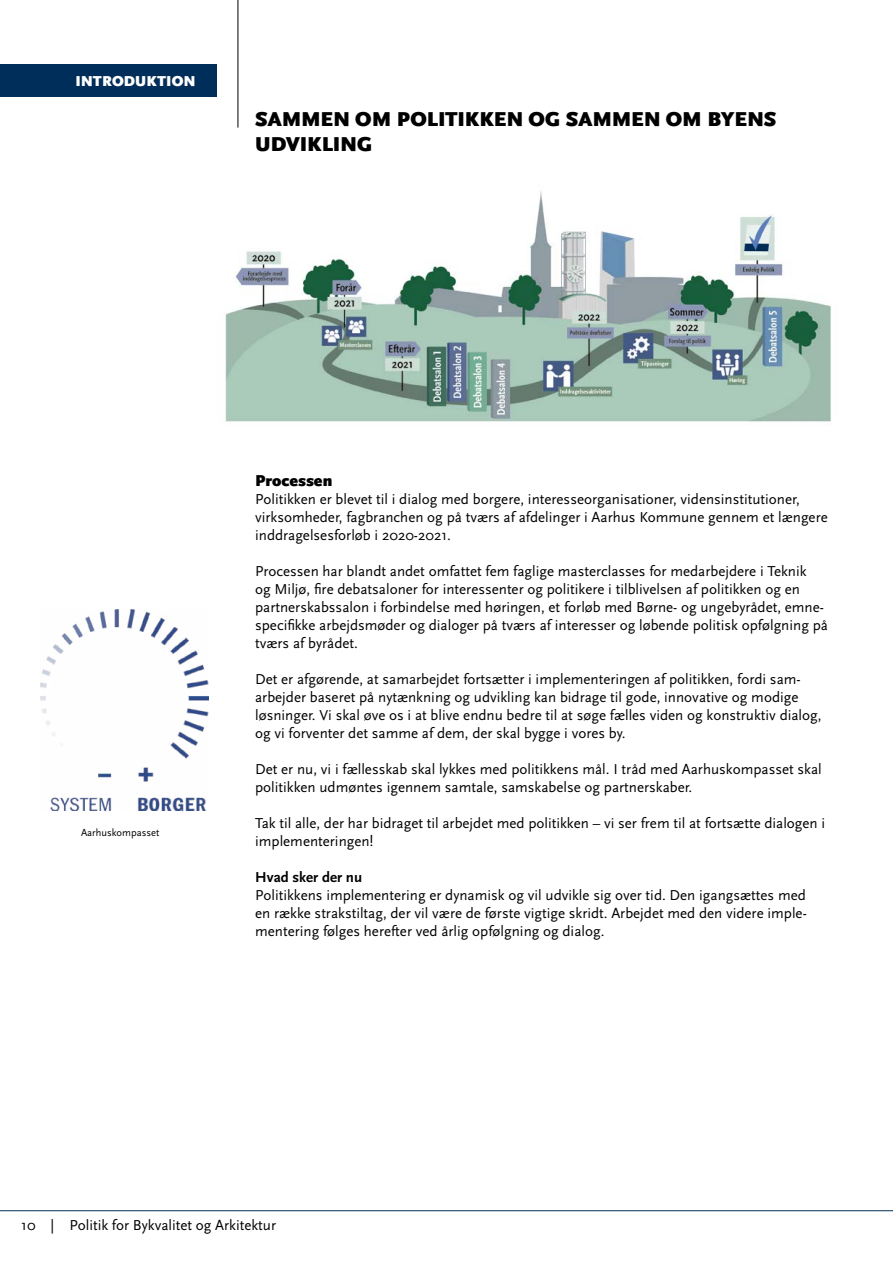
<style>
.page{position:relative;width:893px;height:1263px;background:#fff}
.page>*{position:absolute;margin:0;border:0;box-sizing:border-box;transform-origin:0 0}
.Overskrift{font:900 21px/25.2px "Scala Sans OT";letter-spacing:-.01em;color:#000}
.Afsnit_Mellemrubrik{font:900 16.5px "Scala Sans OT";color:#000}
.Brødtext{font:15px/18px "Scala Sans OT";color:#000}
.bold{font:700 15px "Scala Sans OT";color:#000}
.t1{font:900 15px "Scala Sans OT";letter-spacing:.01em;color:#fff}
.t2{font:10.5px "Scala Sans OT";color:#000}
</style>
<div class="page">
<hr style="left:238px;top:0;width:1px;height:128px;background:#000">
<hr style="left:0;top:1210px;width:893px;height:1px;background:#002e5a">
<img style="left:225px;top:191px;width:606px;height:231px">
<div style="left:0;top:64px;width:217px;height:33px;background:#002e5a"></div>
<img style="left:41px;top:609px;width:167px;height:202px">
<p class="t1" style="left:75px;top:72px;width:122px">INTRODUKTION</p>
<h1 class="Overskrift" style="left:255px;top:107px;width:523px">SAMMEN OM POLITIKKEN OG SAMMEN OM BYENS<br>UDVIKLING</h1>
<p class="t2" style="left:81px;top:826px;width:80px">Aarhuskompasset</p>
<p class="Afsnit_Mellemrubrik" style="left:255px;top:471px;width:79px">Processen</p>
<p class="Brødtext" style="left:255px;top:490px;width:574px">Politikken er blevet til i dialog med borgere, interesseorganisationer, vidensinstitutioner, virksomheder, fagbranchen og på tværs af afdelinger i Aarhus Kommune gennem et længere inddragelsesforløb i 2020-2021.</p>
<p class="Brødtext" style="left:255px;top:562px;width:574px">Processen har blandt andet omfattet fem faglige masterclasses for medarbejdere i Teknik<br>og Miljø, fire debatsaloner for interessenter og politikere i tilblivelsen af politikken og en partnerskabssalon i forbindelse med høringen, et forløb med Børne- og ungebyrådet, emne&shy;specifikke arbejdsmøder og dialoger på tværs af interesser og løbende politisk opfølgning på tværs af byrådet.</p>
<p class="Brødtext" style="left:255px;top:670px;width:568px">Det er afgørende, at samarbejdet fortsætter i implementeringen af politikken, fordi sam&shy;arbejder baseret på nytænkning og udvikling kan bidrage til gode, innovative og modige løsninger. Vi skal øve os i at blive endnu bedre til at søge fælles viden og konstruktiv dialog, og vi forventer det samme af dem, der skal bygge i vores by.</p>
<p class="Brødtext" style="left:255px;top:760px;width:568px">Det er nu, vi i fællesskab skal lykkes med politikkens mål. I tråd med Aarhuskompasset skal politikken udmøntes igennem samtale, samskabelse og partnerskaber.</p>
<p class="Brødtext" style="left:255px;top:814px;width:572px">Tak til alle, der har bidraget til arbejdet med politikken – vi ser frem til at fortsætte dialogen i implementeringen!</p>
<p class="bold" style="left:255px;top:868px;width:109px">Hvad sker der nu</p>
<p class="Brødtext" style="left:255px;top:886px;width:552px;text-align:justify">Politikkens implementering er dynamisk og vil udvikle sig over tid. Den igangsættes med en række strakstiltag, der vil være de første vigtige skridt. Arbejdet med den videre imple&shy;mentering følges herefter ved årlig opfølgning og dialog.</p>
<p class="Brødtext" style="left:21px;top:1216px;width:256px">10 | Politik for Bykvalitet og Arkitektur</p>
</div>
